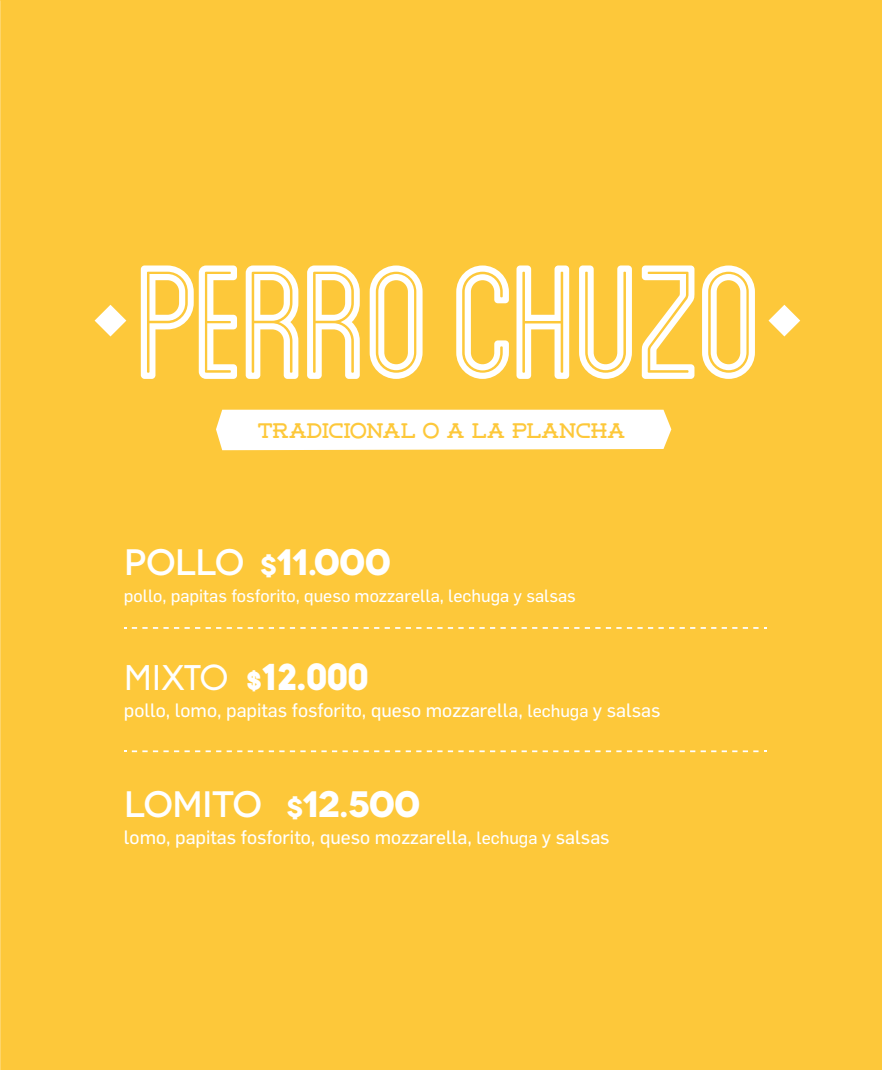
<style>
.page{position:relative;width:882px;height:1071px;background:#fff}
.page>*{position:absolute;margin:0;border:0;box-sizing:border-box;transform-origin:0 0}
.t1{font:229.08px "Blanch Caps Inline";letter-spacing:-.04em;color:#fff}
.t2{font:500 36.75px "Novecentowide";letter-spacing:-.03em;color:#fff}
.t3{font:700 36.75px "Novecentowide";color:#fff}
.t4{font:900 36.75px "Biko";color:#fff}
.t5{font:21px "Weston Free";color:#fdc83a}
.t6{font:19.07px "Flama Basic";color:#fff}
.t7{font:17.5px "Flama Basic";color:#fff}
.s1{font-weight:500}
.s2{font-size:26.25px}
.s3{font-weight:400;font-size:35px}
.s4{font-size:17.5px}
.s5{font-weight:700;font-size:26.25px}
.s6{font-weight:700}
</style>
<div class="page">
<div style="left:0;top:0;width:882px;height:1069px;background:#fdc83a"></div>
<svg style="left:769px;top:305px;width:31px;height:31px"></svg>
<svg style="left:95px;top:305px;width:31px;height:31px"></svg>
<svg style="left:722px;top:627px;width:15px;height:2px"></svg>
<svg style="left:701px;top:627px;width:15px;height:2px"></svg>
<svg style="left:680px;top:627px;width:15px;height:2px"></svg>
<svg style="left:585px;top:627px;width:89px;height:2px"></svg>
<svg style="left:564px;top:627px;width:15px;height:2px"></svg>
<svg style="left:543px;top:627px;width:15px;height:2px"></svg>
<svg style="left:522px;top:627px;width:15px;height:2px"></svg>
<svg style="left:406px;top:627px;width:110px;height:2px"></svg>
<svg style="left:385px;top:627px;width:15px;height:2px"></svg>
<svg style="left:364px;top:627px;width:15px;height:2px"></svg>
<svg style="left:343px;top:627px;width:15px;height:2px"></svg>
<svg style="left:248px;top:627px;width:89px;height:2px"></svg>
<svg style="left:227px;top:627px;width:15px;height:2px"></svg>
<svg style="left:206px;top:627px;width:15px;height:2px"></svg>
<svg style="left:185px;top:627px;width:15px;height:2px"></svg>
<svg style="left:124px;top:627px;width:55px;height:2px"></svg>
<svg style="left:743px;top:627px;width:23px;height:2px"></svg>
<svg style="left:722px;top:750px;width:15px;height:2px"></svg>
<svg style="left:701px;top:750px;width:15px;height:2px"></svg>
<svg style="left:680px;top:750px;width:15px;height:2px"></svg>
<svg style="left:585px;top:750px;width:89px;height:2px"></svg>
<svg style="left:564px;top:750px;width:15px;height:2px"></svg>
<svg style="left:543px;top:750px;width:15px;height:2px"></svg>
<svg style="left:522px;top:750px;width:15px;height:2px"></svg>
<svg style="left:406px;top:750px;width:110px;height:2px"></svg>
<svg style="left:385px;top:750px;width:15px;height:2px"></svg>
<svg style="left:364px;top:750px;width:15px;height:2px"></svg>
<svg style="left:343px;top:750px;width:15px;height:2px"></svg>
<svg style="left:248px;top:750px;width:89px;height:2px"></svg>
<svg style="left:227px;top:750px;width:15px;height:2px"></svg>
<svg style="left:206px;top:750px;width:15px;height:2px"></svg>
<svg style="left:185px;top:750px;width:15px;height:2px"></svg>
<svg style="left:124px;top:750px;width:55px;height:2px"></svg>
<svg style="left:743px;top:750px;width:23px;height:2px"></svg>
<div style="left:216px;top:410px;width:455px;height:40px;background:#fff"></div>
<h1 class="t1" style="left:134px;top:218px;width:635px">Perro chuzo</h1>
<p class="t5" style="left:258px;top:418px;width:368px">TRADICIONAL O A LA PLANCHA</p>
<h2 class="t3" style="left:124px;top:539px;width:269px"><span class="s1">POLLO</span> <span class="s2">$</span>11.000</h2>
<p class="t7" style="left:124px;top:583px;width:454px">pollo, papitas fosforito, queso mozzarella, lechuga y salsas</p>
<h2 class="t4" style="left:124px;top:655px;width:247px"><span class="s3">MIXTO</span> <span class="s2">$</span>12.000</h2>
<p class="t6" style="left:124px;top:697px;width:538px">pollo, lomo, papitas fosforito, queso mozzarella, <span class="s4">lechuga</span> y salsas</p>
<h2 class="t2" style="left:124px;top:782px;width:298px">LOMITO <span class="s5">$</span><span class="s6">12.500</span></h2>
<p class="t6" style="left:124px;top:824px;width:487px">lomo, papitas fosforito, queso mozzarella, <span class="s4">lechuga</span> y salsas</p>
</div>
